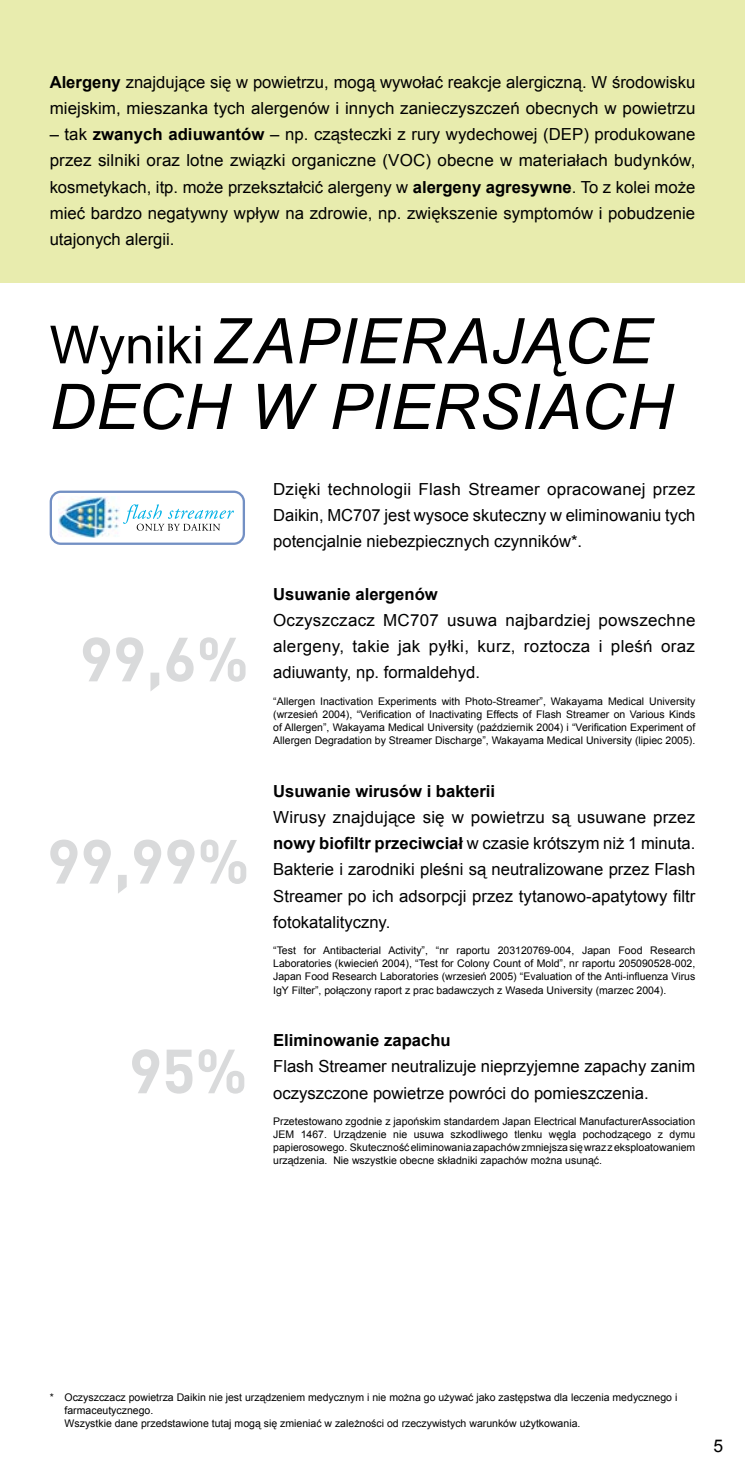
<style>
.page{position:relative;width:745px;height:1474px;background:#fff}
.page>*{position:absolute;margin:0;border:0;box-sizing:border-box;transform-origin:0 0}
.t1{font:italic 63px/65.6px "Arial";letter-spacing:.01em;color:#000}
.t2{font:700 61.25px "DIN";color:#d9dadb}
.t3{font:17.5px "Arial";color:#000}
.t4{font:16.62px/26.2px "Arial";color:#000;text-align:justify}
.t5{font:700 16.62px "Arial";color:#000}
.t6{font:10.5px/13.1px "Arial";color:#000;text-align:justify}
.s1{font-weight:700}
.s2{font-style:normal;font-size:52.5px}
</style>
<div class="page">
<div style="left:0;top:0;width:744px;height:283px;background:#e8ecae"></div>
<div style="left:50px;top:490px;width:195px;height:55px;border:2px solid #7390c4;border-radius:10px"></div>
<svg style="left:123px;top:504px;width:111px;height:27px"></svg>
<img style="left:59px;top:497px;width:61px;height:40px">
<h3 class="t4" style="left:50px;top:69px;width:647px"><span class="s1">Alergeny</span> znajdujące się w powietrzu, mogą wywołać reakcje alergiczną. W środowisku miejskim, mieszanka tych alergenów i innych zanieczyszczeń obecnych w powietrzu</h3>
<p class="t4" style="left:50px;top:121px;width:647px">– tak <span class="s1">zwanych adiuwantów</span> – np. cząsteczki z rury wydechowej (DEP) produkowane przez silniki oraz lotne związki organiczne (VOC) obecne w materiałach budynków, kosmetykach, itp. może przekształcić alergeny w <span class="s1">alergeny agresywne</span>. To z kolei może mieć bardzo negatywny wpływ na zdrowie, np. zwiększenie symptomów i pobudzenie utajonych alergii.</p>
<h1 class="t1" style="left:50px;top:309px;width:624px"><span class="s2">Wyniki</span> ZAPIERAJĄCE<br>DECH W PIERSIACH</h1>
<h2 class="t2" style="left:80px;top:618px;width:170px">99,6%</h2>
<h2 class="t2" style="left:47px;top:820px;width:204px">99,99%</h2>
<h2 class="t2" style="left:129px;top:1030px;width:120px">95%</h2>
<h3 class="t4" style="left:273px;top:476px;width:423px">Dzięki technologii Flash Streamer opracowanej przez Daikin, MC707 jest wysoce skuteczny w eliminowaniu tych potencjalnie niebezpiecznych czynników*.</h3>
<h3 class="t5" style="left:273px;top:583px;width:166px">Usuwanie alergenów</h3>
<h3 class="t4" style="left:273px;top:607px;width:423px">Oczyszczacz MC707 usuwa najbardziej powszechne alergeny, takie jak pyłki, kurz, roztocza i pleśń oraz adiuwanty, np. formaldehyd.</h3>
<p class="t6" style="left:273px;top:694px;width:423px">“Allergen Inactivation Experiments with Photo-Streamer”, Wakayama Medical University (wrzesień 2004), “Verification of Inactivating Effects of Flash Streamer on Various Kinds of Allergen”, Wakayama Medical University (październik 2004) i “Verification Experiment of Allergen Degradation by Streamer Discharge”, Wakayama Medical University (lipiec 2005).</p>
<h3 class="t5" style="left:273px;top:779px;width:223px">Usuwanie wirusów i bakterii</h3>
<p class="t4" style="left:273px;top:804px;width:423px">Wirusy znajdujące się w powietrzu są usuwane przez <span class="s1">nowy biofiltr przeciwciał</span> w czasie krótszym niż 1 minuta.<br>Bakterie i zarodniki pleśni są neutralizowane przez Flash Streamer po ich adsorpcji przez tytanowo-apatytowy filtr fotokatalityczny.</p>
<p class="t6" style="left:273px;top:944px;width:423px">“Test for Antibacterial Activity”, “nr raportu 203120769-004, Japan Food Research Laboratories (kwiecień 2004), “Test for Colony Count of Mold”, nr raportu 205090528-002, Japan Food Research Laboratories (wrzesień 2005) “Evaluation of the Anti-influenza Virus IgY Filter”, połączony raport z prac badawczych z Waseda University (marzec 2004).</p>
<h3 class="t5" style="left:273px;top:1029px;width:179px">Eliminowanie zapachu</h3>
<h3 class="t4" style="left:273px;top:1053px;width:423px">Flash Streamer neutralizuje nieprzyjemne zapachy zanim oczyszczone powietrze powróci do pomieszczenia.</h3>
<p class="t6" style="left:273px;top:1114px;width:423px">Przetestowano zgodnie z japońskim standardem Japan Electrical ManufacturerAssociation JEM 1467. Urządzenie nie usuwa szkodliwego tlenku węgla pochodzącego z dymu papierosowego. Skuteczność eliminowania zapachów zmniejsza się wraz z eksploatowaniem urządzenia. Nie wszystkie obecne składniki zapachów można usunąć.</p>
<p class="t6" style="left:64px;top:1390px;width:614px;text-align:left;text-indent:-15px">* Oczyszczacz powietrza Daikin nie jest urządzeniem medycznym i nie można go używać jako zastępstwa dla leczenia medycznego i farmaceutycznego.<br>Wszystkie dane przedstawione tutaj mogą się zmieniać w zależności od rzeczywistych warunków użytkowania.</p>
<h3 class="t3" style="left:713px;top:1434px;width:11px">5</h3>
</div>
